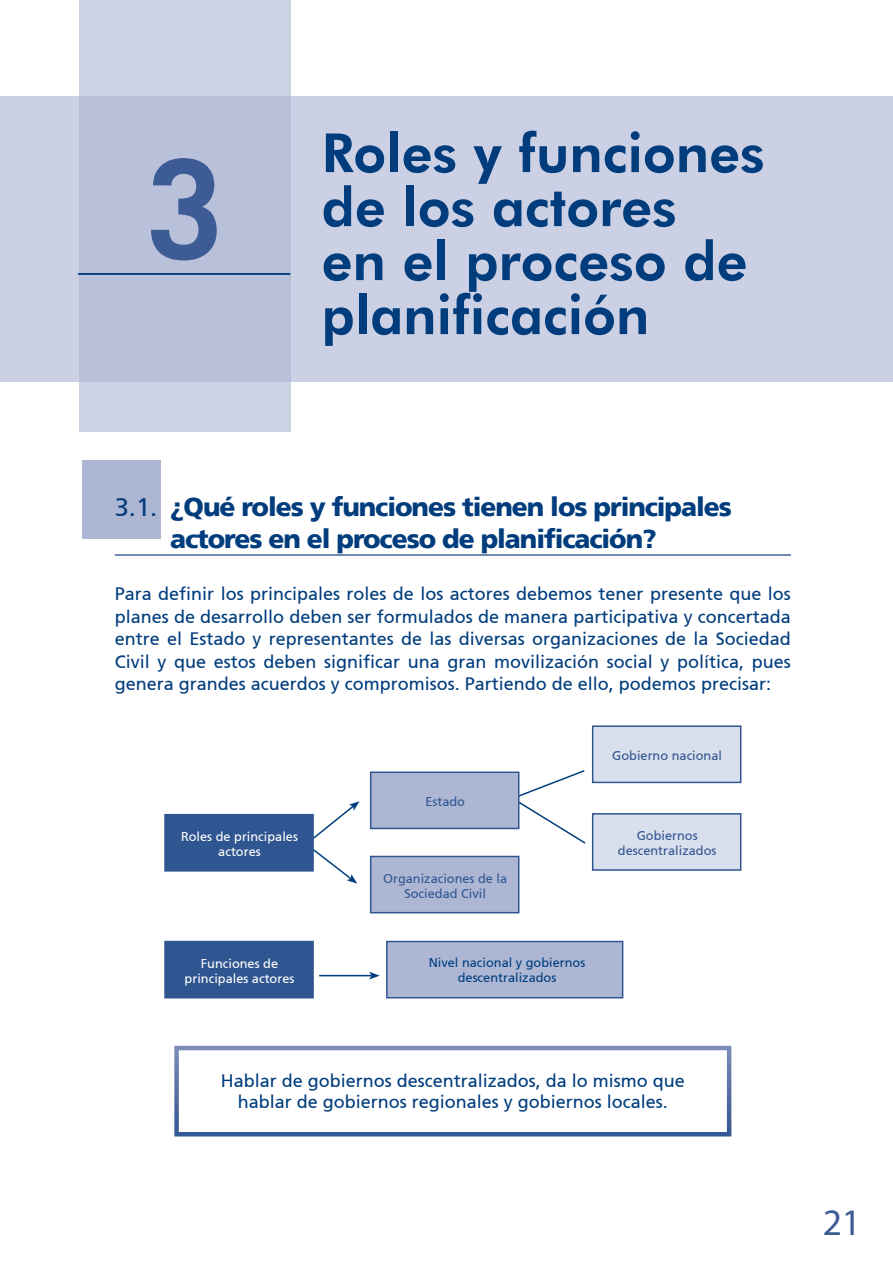
<style>
.page{position:relative;width:893px;height:1263px;background:#fff}
.page>*{position:absolute;margin:0;border:0;box-sizing:border-box;transform-origin:0 0}
.t1{font:700 138px "Trade Gothic LT";color:#3d5c95}
.t2{font:800 54px/54px "Futura BT";color:#013d7d}
.t3{font:37.5px "Myriad Pro";color:#3d5c95}
.t4{font:900 26.25px/31.5px "Frutiger 75";letter-spacing:-.04em;color:#013d7d}
.t5{font:18px/22.5px "Frutiger 55 Roman";color:#013d7d;text-align:justify}
.t6{font:12.75px/15.3px "Frutiger 55 Roman";color:#305691;text-align:center}
.t7{font:12.75px/15.3px "Frutiger 55 Roman";color:#fff;text-align:center}
.t8{font:12.75px/15.3px "Frutiger 55 Roman";color:#013d7d;text-align:center}
.s1{font-family:"Frutiger 55 Roman";font-weight:400;font-size:25.5px}
</style>
<div class="page">
<div style="left:83px;top:461px;width:78px;height:78px;background:#adb7d4"></div>
<hr style="left:115px;top:554px;width:676px;height:2px;background:#46639a">
<svg style="left:304px;top:801px;width:56px;height:83px"></svg>
<svg style="left:509px;top:770px;width:77px;height:74px"></svg>
<hr style="left:319px;top:975px;width:53px;height:1px;background:#013d7d">
<svg style="left:369px;top:972px;width:11px;height:7px"></svg>
<div style="left:164px;top:814px;width:150px;height:58px;background:#305691;border:2px solid #305691"></div>
<div style="left:164px;top:941px;width:150px;height:57px;background:#305691"></div>
<div style="left:386px;top:941px;width:237px;height:57px;background:#adb7d4;border:2px solid #305691"></div>
<div style="left:370px;top:771px;width:149px;height:58px;background:#adb7d4;border:2px solid #305691"></div>
<div style="left:370px;top:856px;width:149px;height:57px;background:#adb7d4;border:2px solid #305691"></div>
<div style="left:592px;top:725px;width:149px;height:58px;background:#dadfed;border:2px solid #305691"></div>
<div style="left:592px;top:813px;width:149px;height:58px;background:#dadfed;border:2px solid #305691"></div>
<div style="left:174px;top:1046px;width:557px;height:90px;border:4px solid #fff"></div>
<div style="left:0;top:96px;width:893px;height:285px;background:#cbd0e4"></div>
<div style="left:79px;top:0;width:211px;height:432px;background:linear-gradient(to right,#bfc6dd,#bfc6dd)"></div>
<hr style="left:78px;top:273px;width:212px;height:2px;background:#013d7d">
<h1 class="t1" style="left:146px;top:125px;width:78px">3</h1>
<h2 class="t2" style="left:322px;top:125px;width:445px">Roles y funciones de los actores<br>en el proceso de planificación</h2>
<h3 class="t4" style="left:170px;top:491px;width:563px;text-indent:-55px"><span class="s1">3.1.</span> ¿Qué roles y funciones tienen los principales actores en el proceso de planificación?</h3>
<p class="t5" style="left:115px;top:583px;width:678px">Para definir los principales roles de los actores debemos tener presente que los planes de desarrollo deben ser formulados de manera participativa y concertada entre el Estado y representantes de las diversas organizaciones de la Sociedad Civil y que estos deben significar una gran movilización social y política, pues genera grandes acuerdos y compromisos. Partiendo de ello, podemos precisar:</p>
<p class="t7" style="left:181px;top:829px;width:118px">Roles de principales actores</p>
<p class="t6" style="left:425px;top:794px;width:41px">Estado</p>
<p class="t6" style="left:383px;top:871px;width:125px">Organizaciones de la<br>Sociedad Civil</p>
<p class="t7" style="left:185px;top:956px;width:111px">Funciones de principales actores</p>
<p class="t8" style="left:429px;top:955px;width:158px">Nivel nacional y gobiernos descentralizados</p>
<p class="t6" style="left:612px;top:748px;width:111px">Gobierno nacional</p>
<p class="t6" style="left:618px;top:828px;width:100px">Gobiernos descentralizados</p>
<p class="t5" style="left:221px;top:1070px;width:466px;line-height:21.6px;text-align:center">Hablar de gobiernos descentralizados, da lo mismo que hablar de gobiernos regionales y gobiernos locales.</p>
<h3 class="t3" style="left:823px;top:1199px;width:40px">21</h3>
</div>
